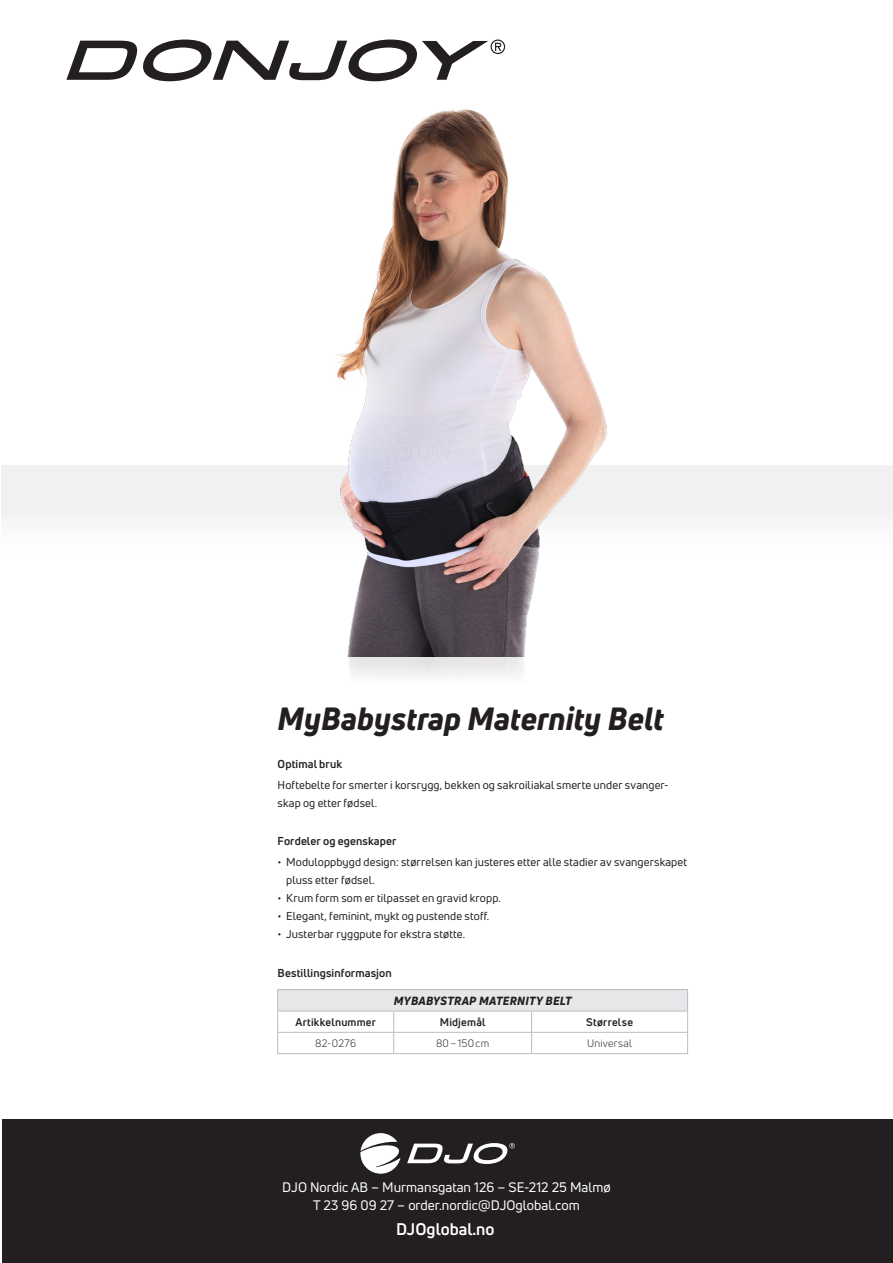
<style>
.page{position:relative;width:893px;height:1263px;background:#fff}
.page>*{position:absolute;margin:0;border:0;box-sizing:border-box;transform-origin:0 0}
.Produktnamn_21_25{font:italic 800 31.5px "Uni Neue";letter-spacing:.005em;color:#231f20}
.t1{font:700 16.5px "Uni Neue";color:#fff}
.t2{font:13.5px "Uni Neue";color:#fff}
.Tabellcell_produktna{font:italic 800 11.7px "Uni Neue";letter-spacing:.025em;color:#231f20}
.Bröd_Optimal_Beställ{font:11.25px/18px "Uni Neue";letter-spacing:.01em;color:#231f20}
.Rubrik_Optimal_Bestä{font:700 11.25px "Uni Neue";letter-spacing:.01em;color:#231f20}
.Tabellcell_rubrik{font:700 10.8px "Uni Neue";letter-spacing:.02em;color:#231f20}
.Tabellcell_bröd{font:10.5px "Uni Neue";letter-spacing:.025em;color:#231f20}
</style>
<div class="page">
<div style="left:1px;top:465px;width:892px;height:344px;background:linear-gradient(to right,#fdfdfd,#fefefe)"></div>
<svg style="left:66px;top:40px;width:439px;height:41px"></svg>
<div style="left:2px;top:1120px;width:891px;height:143px;background:#231f20"></div>
<img style="left:291px;top:109px;width:349px;height:589px">
<svg style="left:360px;top:1133px;width:40px;height:41px"></svg>
<svg style="left:407px;top:1143px;width:108px;height:21px"></svg>
<div style="left:278px;top:989px;width:410px;height:22px;background:#e6e7e9"></div>
<hr style="left:277px;top:1053px;width:117px;height:1px;background:#bcbdc0">
<hr style="left:394px;top:1053px;width:138px;height:1px;background:#bcbdc0">
<hr style="left:532px;top:1053px;width:156px;height:1px;background:#bcbdc0">
<svg style="left:393px;top:1012px;width:1px;height:41px"></svg>
<hr style="left:277px;top:1032px;width:117px;height:1px;background:#bcbdc0">
<hr style="left:394px;top:1032px;width:138px;height:1px;background:#bcbdc0">
<hr style="left:532px;top:1032px;width:156px;height:1px;background:#bcbdc0">
<svg style="left:531px;top:1012px;width:1px;height:41px"></svg>
<hr style="left:277px;top:989px;width:117px;height:1px;background:#bcbdc0">
<svg style="left:277px;top:990px;width:1px;height:63px"></svg>
<hr style="left:394px;top:989px;width:138px;height:1px;background:#bcbdc0">
<hr style="left:532px;top:989px;width:156px;height:1px;background:#bcbdc0">
<hr style="left:277px;top:1011px;width:117px;height:1px;background:#bcbdc0">
<hr style="left:394px;top:1011px;width:138px;height:1px;background:#bcbdc0">
<hr style="left:532px;top:1011px;width:156px;height:1px;background:#bcbdc0">
<svg style="left:687px;top:990px;width:1px;height:63px"></svg>
<p class="Produktnamn_21_25" style="left:278px;top:697px;width:388px">MyBabystrap Maternity Belt</p>
<p class="Rubrik_Optimal_Bestä" style="left:278px;top:757px;width:66px">Optimal bruk</p>
<p class="Bröd_Optimal_Beställ" style="left:278px;top:776px;width:392px">Hoftebelte for smerter i korsrygg, bekken og sakroiliakal smerte under svanger&shy;skap og etter fødsel.</p>
<p class="Rubrik_Optimal_Bestä" style="left:278px;top:834px;width:120px">Fordeler og egenskaper</p>
<p class="Bröd_Optimal_Beställ" style="left:286px;top:853px;width:402px;text-indent:-9px">• Moduloppbygd design: størrelsen kan justeres etter alle stadier av svangerskapet pluss etter fødsel.</p>
<p class="Bröd_Optimal_Beställ" style="left:278px;top:889px;width:225px">• Krum form som er tilpasset en gravid kropp.</p>
<p class="Bröd_Optimal_Beställ" style="left:278px;top:907px;width:213px">• Elegant, feminint, mykt og pustende stoff.</p>
<p class="Bröd_Optimal_Beställ" style="left:278px;top:925px;width:189px">• Justerbar ryggpute for ekstra støtte.</p>
<p class="Rubrik_Optimal_Bestä" style="left:278px;top:965px;width:116px">Bestillingsinformasjon</p>
<p class="Tabellcell_produktna" style="left:394px;top:992px;width:179px">MYBABYSTRAP MATERNITY BELT</p>
<p class="Tabellcell_rubrik" style="left:295px;top:1015px;width:82px">Artikkelnummer</p>
<p class="Tabellcell_rubrik" style="left:440px;top:1015px;width:47px">Midjemål</p>
<p class="Tabellcell_rubrik" style="left:586px;top:1015px;width:48px">Størrelse</p>
<p class="Tabellcell_bröd" style="left:315px;top:1037px;width:43px">82-0276</p>
<p class="Tabellcell_bröd" style="left:436px;top:1037px;width:55px">80–150cm</p>
<p class="Tabellcell_bröd" style="left:587px;top:1037px;width:46px">Universal</p>
<p class="t2" style="left:282px;top:1179px;width:330px">DJO Nordic AB – Murmansgatan 126 – SE-212 25 Malmø</p>
<p class="t2" style="left:313px;top:1197px;width:268px">T 23 96 09 27 – order.nordic@DJOglobal.com</p>
<p class="t1" style="left:396px;top:1219px;width:100px">DJOglobal.no</p>
</div>
